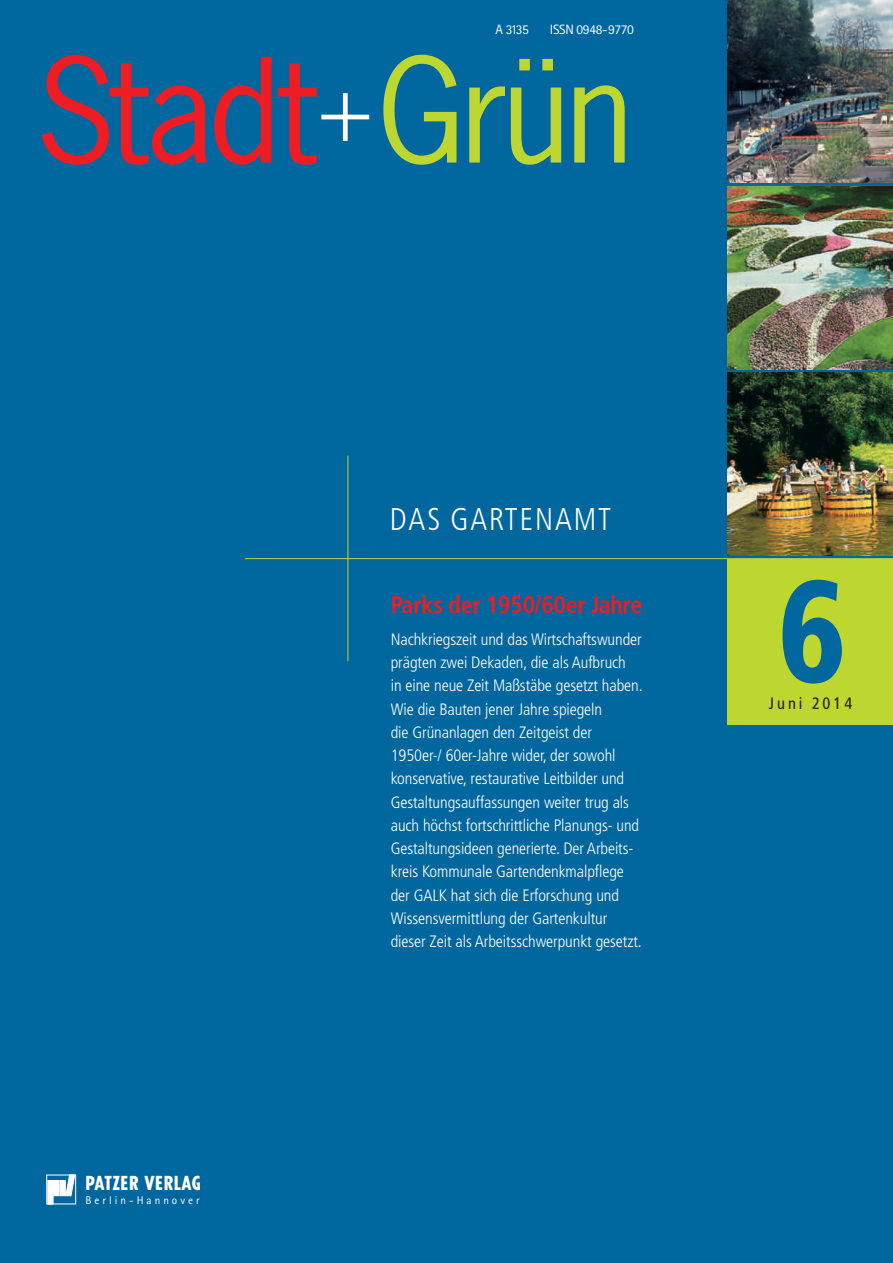
<style>
.page{position:relative;width:893px;height:1263px;background:#00679e}
.page>*{position:absolute;margin:0;border:0;box-sizing:border-box;transform-origin:0 0}
.t1{font:900 condensed 144px "Frutiger";color:#00679e;scale:.9 1}
.t2{font:135.75px "News Gothic";letter-spacing:-.03em;color:#ee1d23}
.t3{font:300 condensed 31.5px "Frutiger";letter-spacing:.06em;color:#fff;scale:.96 1}
.t4{font:700 condensed 24px "Frutiger";letter-spacing:-.01em;color:#ee1d23}
.t5{font:800 condensed 19.2px "Tempo";letter-spacing:.055em;color:#fff}
.t6{font:300 condensed 16.5px/23.2px "Frutiger";letter-spacing:-.005em;color:#fff}
.t7{font:condensed 16.5px "Frutiger";letter-spacing:.18em;color:#231f20}
.t8{font:13.5px "Agfa Rotis Sans Serif";letter-spacing:-.025em;color:#fff}
.t9{font:11.25px "Agfa Rotis Sans Serif";letter-spacing:.27em;color:#fff}
.s1{color:#bed630}
</style>
<div class="page">
<hr style="left:245px;top:558px;width:648px;height:1px;background:#bed630">
<hr style="left:347px;top:456px;width:1px;height:205px;background:#bed630">
<svg style="left:48px;top:1177px;width:26px;height:25px"></svg>
<div style="left:46px;top:1175px;width:30px;height:29px;border:1px solid #fff"></div>
<img style="left:727px;top:1px;width:166px;height:182px">
<img style="left:727px;top:186px;width:166px;height:183px">
<img style="left:727px;top:373px;width:166px;height:182px">
<div style="left:727px;top:559px;width:166px;height:166px;background:#bed630"></div>
<hr style="left:0;top:0;width:893px;height:1px;background:#fff">
<p class="t8" style="left:495px;top:21px;width:35px">A 3135</p>
<p class="t8" style="left:550px;top:21px;width:86px">ISSN 0948-9770</p>
<h2 class="t2" style="left:35px;top:24px;width:599px">Stadt<sup>+</sup><span class="s1">Grün</span></h2>
<p class="t5" style="left:86px;top:1171px;width:117px">PATZER VERLAG</p>
<p class="t9" style="left:86px;top:1193px;width:116px">Berlin-Hannover</p>
<h3 class="t3" style="left:390px;top:502px;width:232px">DAS GARTENAMT</h3>
<h3 class="t4" style="left:391px;top:590px;width:253px">Parks der 1950/60er Jahre</h3>
<p class="t6" style="left:391px;top:628px;width:253px">Nachkriegszeit und das Wirtschaftswunder prägten zwei Dekaden, die als Aufbruch<br>in eine neue Zeit Maßstäbe gesetzt haben.<br>Wie die Bauten jener Jahre spiegeln<br>die Grünanlagen den Zeitgeist der 1950er-/ 60er-Jahre wider, der sowohl konservative, restaurative Leitbilder und Gestaltungsauffassungen weiter trug als auch höchst fortschrittliche Planungs- und Gestaltungsideen generierte. Der Arbeits&shy;kreis Kommunale Gartendenkmalpflege der GALK hat sich die Erforschung und Wissensvermittlung der Gartenkultur dieser Zeit als Arbeitsschwerpunkt gesetzt.</p>
<h1 class="t1" style="left:778px;top:545px;width:76px">6</h1>
<p class="t7" style="left:769px;top:694px;width:85px">Juni 2014</p>
</div>
